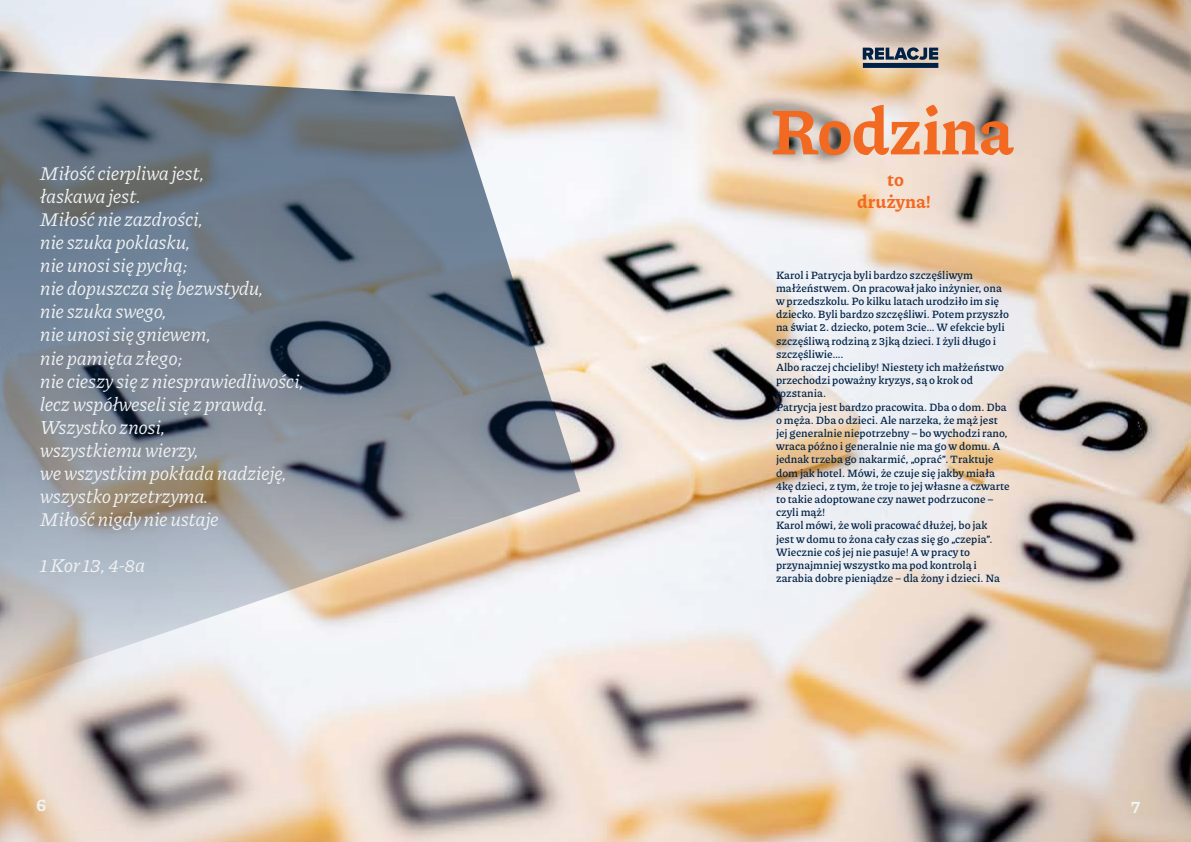
<style>
.page{position:relative;width:1191px;height:842px;background:#fff}
.page>*{position:absolute;margin:0;border:0;box-sizing:border-box;transform-origin:0 0}
.t1{font:800 65px "Piazzolla";letter-spacing:-.02em;color:#f26921}
.t2{font:italic 19.2px/23.1px "Piazzolla";letter-spacing:-.02em;color:#f1f3f4}
.t3{font:800 18px/21.6px "Piazzolla";color:#f26921;text-align:center}
.t4{font:800 18px "Piazzolla";color:#f1f3f4}
.t5{font:600 11px/13.2px "Piazzolla";color:#002246}
</style>
<div class="page">
<img style="left:0;top:0;width:1191px;height:842px">
<svg style="left:0;top:68px;width:580px;height:665px;background:#9ea2a7"></svg>
<div style="left:863px;top:63px;width:75px;height:5px;background:#002246"></div>
<svg style="left:862px;top:47px;width:76px;height:13px"></svg>
<p class="t2" style="left:40px;top:161px;width:266px">Miłość cierpliwa jest,<br>łaskawa jest.<br>Miłość nie zazdrości,<br>nie szuka poklasku,<br>nie unosi się pychą;<br>nie dopuszcza się bezwstydu,<br>nie szuka swego,<br>nie unosi się gniewem,<br>nie pamięta złego;<br>nie cieszy się z niesprawiedliwości, lecz współweseli się z prawdą.<br>Wszystko znosi,<br>wszystkiemu wierzy,<br>we wszystkim pokłada nadzieję, wszystko przetrzyma.<br>Miłość nigdy nie ustaje</p>
<h2 class="t2" style="left:40px;top:554px;width:107px">1 Kor 13, 4-8a</h2>
<h1 class="t1" style="left:770px;top:93px;width:245px">Rodzina</h1>
<h3 class="t3" style="left:857px;top:169px;width:75px">to drużyna!</h3>
<p class="t5" style="left:776px;top:268px;width:235px">Karol i Patrycja byli bardzo szczęśliwym małżeństwem. On pracował jako inżynier, ona w przedszkolu. Po kilku latach urodziło im się dziecko. Byli bardzo szczęśliwi. Potem przyszło na świat 2. dziecko, potem 3cie… W efekcie byli szczęśliwą rodziną z 3jką dzieci. I żyli długo i szczęśliwie….<br>Albo raczej chcieliby! Niestety ich małżeństwo przechodzi poważny kryzys, są o krok od rozstania.<br>Patrycja jest bardzo pracowita. Dba o dom. Dba o męża. Dba o dzieci. Ale narzeka, że mąż jest jej generalnie niepotrzebny – bo wychodzi rano, wraca późno i generalnie nie ma go w domu. A jednak trzeba go nakarmić, „oprać”. Traktuje dom jak hotel. Mówi, że czuje się jakby miała 4kę dzieci, z tym, że troje to jej własne a czwarte to takie adoptowane czy nawet podrzucone – czyli mąż!<br>Karol mówi, że woli pracować dłużej, bo jak<br>jest w domu to żona cały czas się go „czepia”.<br>Wiecznie coś jej nie pasuje! A w pracy to przynajmniej wszystko ma pod kontrolą i zarabia dobre pieniądze – dla żony i dzieci. Na</p>
<h3 class="t4" style="left:36px;top:794px;width:12px">6</h3>
<h3 class="t4" style="left:1131px;top:796px;width:11px">7</h3>
</div>
